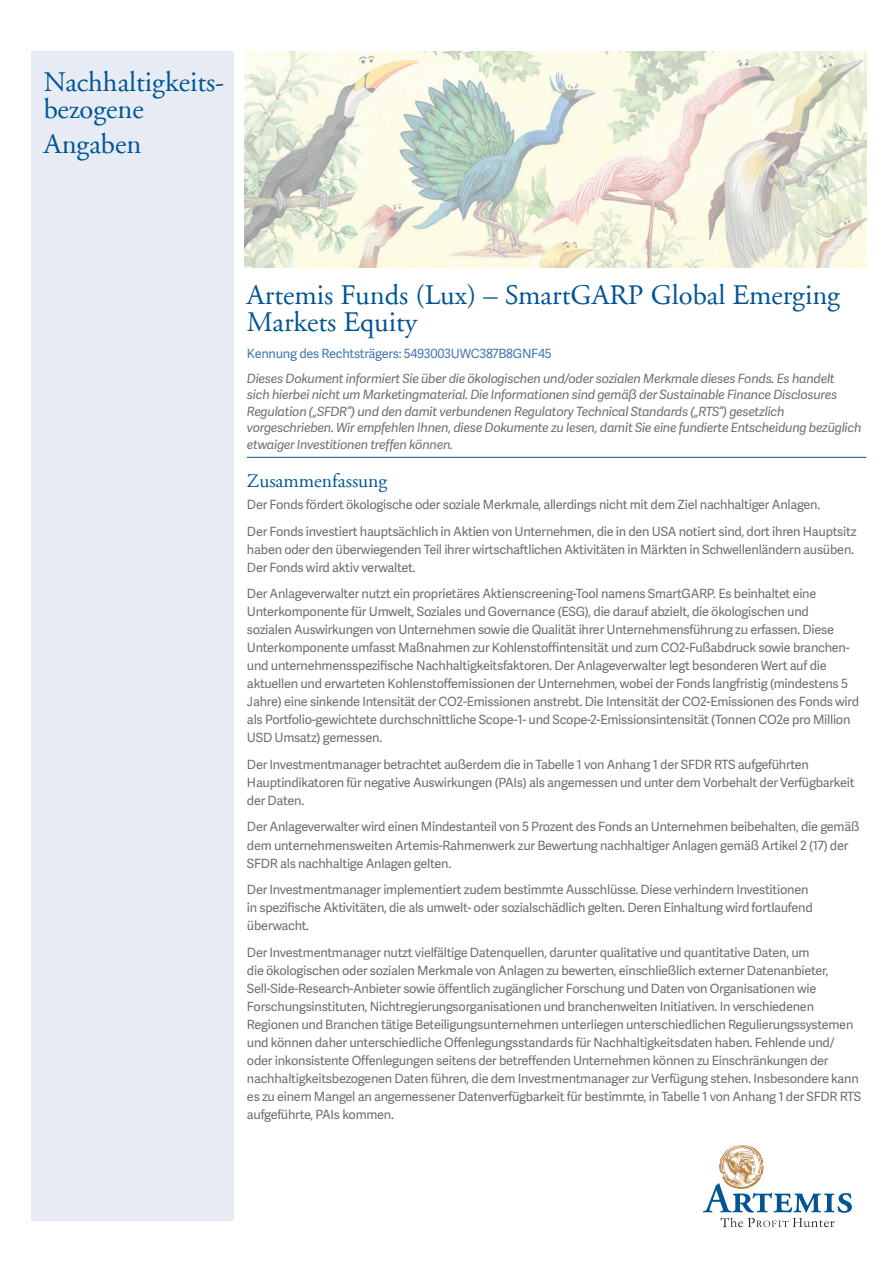
<style>
.page{position:relative;width:893px;height:1263px;background:#fff}
.page>*{position:absolute;margin:0;border:0;box-sizing:border-box;transform-origin:0 0}
.t1{font:28.5px/27px "Adobe Garamond";color:#005595}
.t2{font:19.5px "Adobe Garamond";color:#005595}
.t3{font:12.75px/18px "Adelle Sans";letter-spacing:-.02em;color:#6c6d70}
.t4{font:italic 12.75px/16.5px "Adelle Sans";letter-spacing:-.02em;color:#6c6d70}
.t5{font:12.75px "Adelle Sans";letter-spacing:-.02em;color:#4476ae}
</style>
<div class="page">
<div style="left:31px;top:51px;width:203px;height:1169px;background:#e7ecf4"></div>
<svg style="left:703px;top:1145px;width:149px;height:82px"></svg>
<img style="left:244px;top:51px;width:623px;height:217px">
<hr style="left:247px;top:457px;width:619px;height:1px;background:#005595">
<h1 class="t1" style="left:44px;top:69px;width:182px">Nachhaltigkeits&shy;bezogene</h1>
<h1 class="t1" style="left:44px;top:131px;width:99px">Angaben</h1>
<h1 class="t1" style="left:247px;top:283px;width:594px">Artemis Funds (Lux) – SmartGARP Global Emerging<br>Markets Equity</h1>
<p class="t5" style="left:247px;top:344px;width:306px">Kennung des Rechtsträgers: 5493003UWC387B8GNF45</p>
<p class="t4" style="left:247px;top:370px;width:616px">Dieses Dokument informiert Sie über die ökologischen und/oder sozialen Merkmale dieses Fonds. Es handelt<br>sich hierbei nicht um Marketingmaterial. Die Informationen sind gemäß der Sustainable Finance Disclosures Regulation („SFDR“) und den damit verbundenen Regulatory Technical Standards („RTS“) gesetzlich vorgeschrieben. Wir empfehlen Ihnen, diese Dokumente zu lesen, damit Sie eine fundierte Entscheidung bezüglich etwaiger Investitionen treffen können.</p>
<h2 class="t2" style="left:247px;top:470px;width:142px">Zusammenfassung</h2>
<p class="t3" style="left:247px;top:491px;width:611px;line-height:26.5px">Der Fonds fördert ökologische oder soziale Merkmale, allerdings nicht mit dem Ziel nachhaltiger Anlagen.<br>Der Fonds investiert hauptsächlich in Aktien von Unternehmen, die in den USA notiert sind, dort ihren Hauptsitz</p>
<p class="t3" style="left:247px;top:540px;width:609px">haben oder den überwiegenden Teil ihrer wirtschaftlichen Aktivitäten in Märkten in Schwellenländern ausüben.<br>Der Fonds wird aktiv verwaltet.</p>
<p class="t3" style="left:247px;top:584px;width:614px">Der Anlageverwalter nutzt ein proprietäres Aktienscreening-Tool namens SmartGARP. Es beinhaltet eine Unterkomponente für Umwelt, Soziales und Governance (ESG), die darauf abzielt, die ökologischen und<br>sozialen Auswirkungen von Unternehmen sowie die Qualität ihrer Unternehmensführung zu erfassen. Diese Unterkomponente umfasst Maßnahmen zur Kohlenstoffintensität und zum CO2-Fußabdruck sowie branchen&shy;und unternehmensspezifische Nachhaltigkeitsfaktoren. Der Anlageverwalter legt besonderen Wert auf die aktuellen und erwarteten Kohlenstoffemissionen der Unternehmen, wobei der Fonds langfristig (mindestens 5<br>Jahre) eine sinkende Intensität der CO2-Emissionen anstrebt. Die Intensität der CO2-Emissionen des Fonds wird als Portfolio-gewichtete durchschnittliche Scope-1- und Scope-2-Emissionsintensität (Tonnen CO2e pro Million USD Umsatz) gemessen.</p>
<p class="t3" style="left:247px;top:755px;width:609px">Der Investmentmanager betrachtet außerdem die in Tabelle 1 von Anhang 1 der SFDR RTS aufgeführten<br>Hauptindikatoren für negative Auswirkungen (PAIs) als angemessen und unter dem Vorbehalt der Verfügbarkeit der Daten.</p>
<p class="t3" style="left:247px;top:817px;width:614px">Der Anlageverwalter wird einen Mindestanteil von 5 Prozent des Fonds an Unternehmen beibehalten, die gemäß dem unternehmensweiten Artemis-Rahmenwerk zur Bewertung nachhaltiger Anlagen gemäß Artikel 2 (17) der<br>SFDR als nachhaltige Anlagen gelten.</p>
<p class="t3" style="left:247px;top:880px;width:567px">Der Investmentmanager implementiert zudem bestimmte Ausschlüsse. Diese verhindern Investitionen in spezifische Aktivitäten, die als umwelt- oder sozialschädlich gelten. Deren Einhaltung wird fortlaufend überwacht.</p>
<p class="t3" style="left:247px;top:942px;width:616px">Der Investmentmanager nutzt vielfältige Datenquellen, darunter qualitative und quantitative Daten, um<br>die ökologischen oder sozialen Merkmale von Anlagen zu bewerten, einschließlich externer Datenanbieter, Sell-Side-Research-Anbieter sowie öffentlich zugänglicher Forschung und Daten von Organisationen wie Forschungsinstituten, Nichtregierungsorganisationen und branchenweiten Initiativen. In verschiedenen Regionen und Branchen tätige Beteiligungsunternehmen unterliegen unterschiedlichen Regulierungssystemen und können daher unterschiedliche Offenlegungsstandards für Nachhaltigkeitsdaten haben. Fehlende und/ oder inkonsistente Offenlegungen seitens der betreffenden Unternehmen können zu Einschränkungen der nachhaltigkeitsbezogenen Daten führen, die dem Investmentmanager zur Verfügung stehen. Insbesondere kann es zu einem Mangel an angemessener Datenverfügbarkeit für bestimmte, in Tabelle 1 von Anhang 1 der SFDR RTS aufgeführte, PAIs kommen.</p>
</div>
